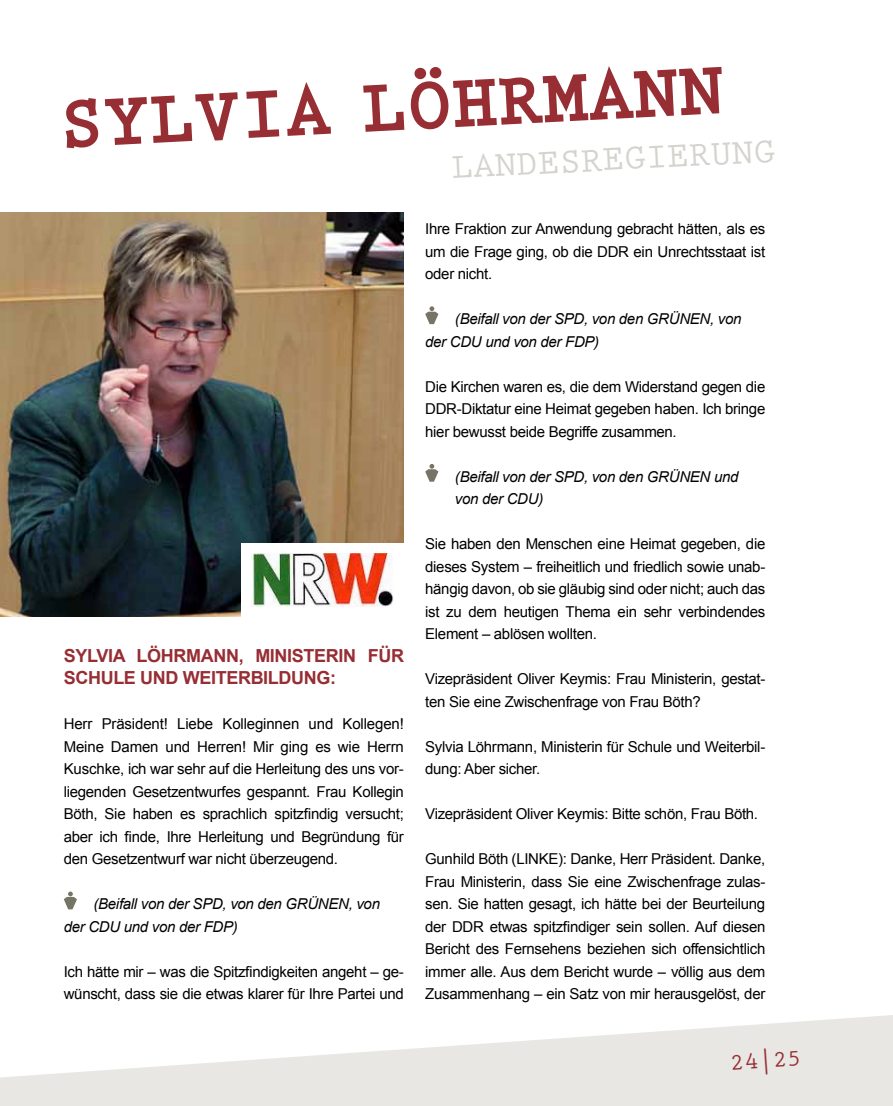
<style>
.page{position:relative;width:893px;height:1106px;background:#fff}
.page>*{position:absolute;margin:0;border:0;box-sizing:border-box;transform-origin:0 0}
.t1{font:700 72px "Prestige Elite Std";color:#962e34}
.t2{font:700 36px "Prestige Elite Std";color:#d5d3ce}
.t3{font:700 24px "Prestige Elite Std";color:#962e34}
.t4{font:700 18px/22.5px "Arial";letter-spacing:-.02em;color:#962e34}
.t5{font:15px/22.5px "Arial";letter-spacing:-.02em;color:#000;text-align:justify}
.t6{font:italic 15px/22.5px "Arial";letter-spacing:-.02em;color:#000}
</style>
<div class="page">
<svg style="left:0;top:1015px;width:893px;height:91px;fill:#e8e7e4"></svg>
<svg style="left:64px;top:891px;width:13px;height:18px"></svg>
<svg style="left:65px;top:92px;width:173px;height:57px"></svg>
<svg style="left:246px;top:82px;width:85px;height:56px"></svg>
<svg style="left:363px;top:84px;width:42px;height:48px"></svg>
<svg style="left:412px;top:66px;width:310px;height:64px"></svg>
<img style="left:0;top:212px;width:404px;height:404px">
<div style="left:241px;top:543px;width:163px;height:74px;background:#fff"></div>
<img style="left:251px;top:554px;width:143px;height:53px">
<svg style="left:425px;top:306px;width:13px;height:18px"></svg>
<svg style="left:425px;top:464px;width:13px;height:18px"></svg>
<h1 class="t1" style="left:58px;top:85px;width:665px;rotate:-3deg">SYLVIA LÖHRMANN</h1>
<h2 class="t2" style="left:451px;top:148px;width:325px;rotate:-3deg">LANDESREGIERUNG</h2>
<p class="t4" style="left:64px;top:645px;width:342px">SYLVIA LÖHRMANN, MINISTERIN FÜR<br>SCHULE UND WEITERBILDUNG:</p>
<p class="t5" style="left:64px;top:713px;width:342px">Herr Präsident! Liebe Kolleginnen und Kollegen!<br>Meine Damen und Herren! Mir ging es wie Herrn Kuschke, ich war sehr auf die Herleitung des uns vor&shy;liegenden Gesetzentwurfes gespannt. Frau Kollegin Böth, Sie haben es sprachlich spitzfindig versucht; aber ich finde, Ihre Herleitung und Begründung für den Gesetzentwurf war nicht überzeugend.</p>
<p class="t6" style="left:64px;top:893px;width:318px;text-indent:30px">(Beifall von der SPD, von den GRÜNEN, von der CDU und von der FDP)</p>
<p class="t5" style="left:64px;top:960px;width:342px">Ich hätte mir – was die Spitzfindigkeiten angeht – ge&shy;wünscht, dass sie die etwas klarer für Ihre Partei und</p>
<p class="t5" style="left:425px;top:218px;width:342px">Ihre Fraktion zur Anwendung gebracht hätten, als es um die Frage ging, ob die DDR ein Unrechtsstaat ist oder nicht.</p>
<p class="t6" style="left:425px;top:308px;width:318px;text-indent:30px">(Beifall von der SPD, von den GRÜNEN, von der CDU und von der FDP)</p>
<p class="t5" style="left:425px;top:375px;width:342px">Die Kirchen waren es, die dem Widerstand gegen die DDR-Diktatur eine Heimat gegeben haben. Ich bringe hier bewusst beide Begriffe zusammen.</p>
<p class="t6" style="left:455px;top:465px;width:285px">(Beifall von der SPD, von den GRÜNEN und von der CDU)</p>
<p class="t5" style="left:425px;top:533px;width:342px">Sie haben den Menschen eine Heimat gegeben, die dieses System – freiheitlich und friedlich sowie unab&shy;hängig davon, ob sie gläubig sind oder nicht; auch das ist zu dem heutigen Thema ein sehr verbindendes Element – ablösen wollten.</p>
<p class="t5" style="left:425px;top:668px;width:342px">Vizepräsident Oliver Keymis: Frau Ministerin, gestat&shy;ten Sie eine Zwischenfrage von Frau Böth?</p>
<p class="t5" style="left:425px;top:735px;width:342px">Sylvia Löhrmann, Ministerin für Schule und Weiterbil&shy;dung: Aber sicher.</p>
<p class="t5" style="left:425px;top:803px;width:334px">Vizepräsident Oliver Keymis: Bitte schön, Frau Böth.</p>
<p class="t5" style="left:425px;top:848px;width:342px">Gunhild Böth (LINKE): Danke, Herr Präsident. Danke, Frau Ministerin, dass Sie eine Zwischenfrage zulas&shy;sen. Sie hatten gesagt, ich hätte bei der Beurteilung der DDR etwas spitzfindiger sein sollen. Auf diesen Bericht des Fernsehens beziehen sich offensichtlich immer alle. Aus dem Bericht wurde – völlig aus dem Zusammenhang – ein Satz von mir herausgelöst, der</p>
<h3 class="t3" style="left:729px;top:1049px;width:73px;rotate:-4deg">24|25</h3>
</div>
